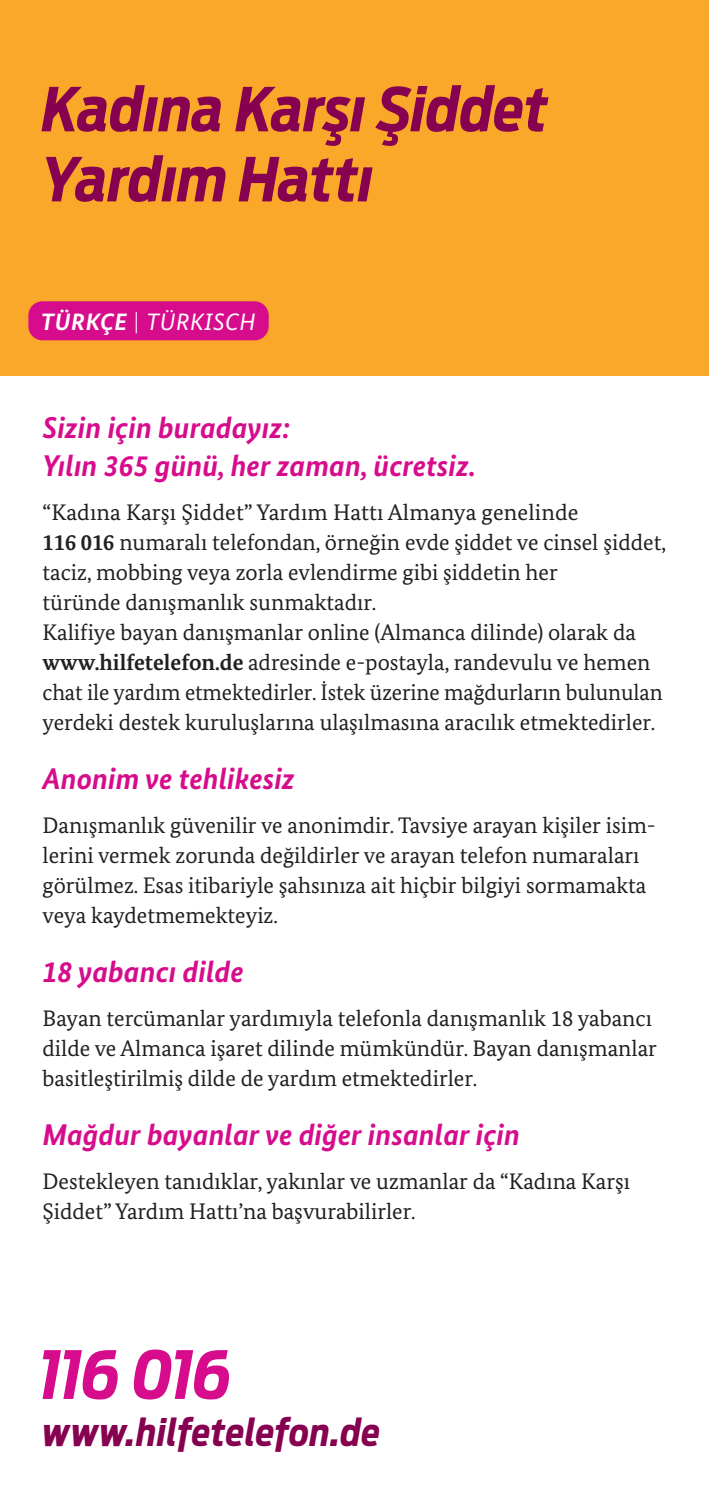
<style>
.page{position:relative;width:709px;height:1489px;background:#fff}
.page>*{position:absolute;margin:0;border:0;box-sizing:border-box;transform-origin:0 0}
.t1{font:italic 700 60px/70px "Antenna Condensed";color:#860150}
.t2{font:italic 700 37px "Antenna Condensed";letter-spacing:.015em;color:#860150}
.t3{font:italic 700 30px/37.5px "Bundes Sans";color:#d70c8c}
.t4{font:italic 23.75px "Bundes Sans";letter-spacing:.02em;color:#fff}
.t5{font:22.5px/30px "Bundes Serif";color:#231f20}
.s1{font-weight:700}
.s2{font-weight:300;font-style:normal}
</style>
<div class="page">
<div style="left:0;top:0;width:709px;height:376px;background:#faa82a"></div>
<div style="left:28px;top:301px;width:241px;height:39px;background:#d70c8c;border-radius:14px"></div>
<svg style="left:43px;top:1349px;width:186px;height:50px"></svg>
<h2 class="t1" style="left:42px;top:74px;width:508px">Kadına Karşı Şiddet<br>Yardım Hattı</h2>
<p class="t4" style="left:41px;top:307px;width:216px"><span class="s1">TÜRKÇE</span> <span class="s2">|</span> TÜRKISCH</p>
<p class="t3" style="left:43px;top:409px;width:435px">Sizin için buradayız:<br>Yılın 365 günü, her zaman, ücretsiz.</p>
<p class="t5" style="left:43px;top:497px;width:625px">“Kadına Karşı Şiddet” Yardım Hattı Almanya genelinde<br><span class="s1">116 016</span> numaralı telefondan, örneğin evde şiddet ve cinsel şiddet, taciz, mobbing veya zorla evlendirme gibi şiddetin her<br>türünde danışmanlık sunmaktadır.</p>
<p class="t5" style="left:43px;top:617px;width:621px">Kalifiye bayan danışmanlar online (Almanca dilinde) olarak da <span class="s1">www.hilfetelefon.de</span> adresinde e-postayla, randevulu ve hemen chat ile yardım etmektedirler. İstek üzerine mağdurların bulunulan yerdeki destek kuruluşlarına ulaşılmasına aracılık etmektedirler.</p>
<p class="t3" style="left:43px;top:759px;width:254px">Anonim ve tehlikesiz</p>
<p class="t5" style="left:43px;top:809px;width:614px">Danışmanlık güvenilir ve anonimdir. Tavsiye arayan kişiler isim&shy;lerini vermek zorunda değildirler ve arayan telefon numaraları görülmez. Esas itibariyle şahsınıza ait hiçbir bilgiyi sormamakta veya kaydetmemekteyiz.</p>
<p class="t3" style="left:43px;top:952px;width:203px">18 yabancı dilde</p>
<p class="t5" style="left:43px;top:1002px;width:616px">Bayan tercümanlar yardımıyla telefonla danışmanlık 18 yabancı dilde ve Almanca işaret dilinde mümkündür. Bayan danışmanlar basitleştirilmiş dilde de yardım etmektedirler.</p>
<p class="t3" style="left:43px;top:1115px;width:479px">Mağdur bayanlar ve diğer insanlar için</p>
<p class="t5" style="left:43px;top:1165px;width:589px">Destekleyen tanıdıklar, yakınlar ve uzmanlar da “Kadına Karşı<br>Şiddet” Yardım Hattı’na başvurabilirler.</p>
<p class="t2" style="left:43px;top:1407px;width:339px">www.hilfetelefon.de</p>
</div>
